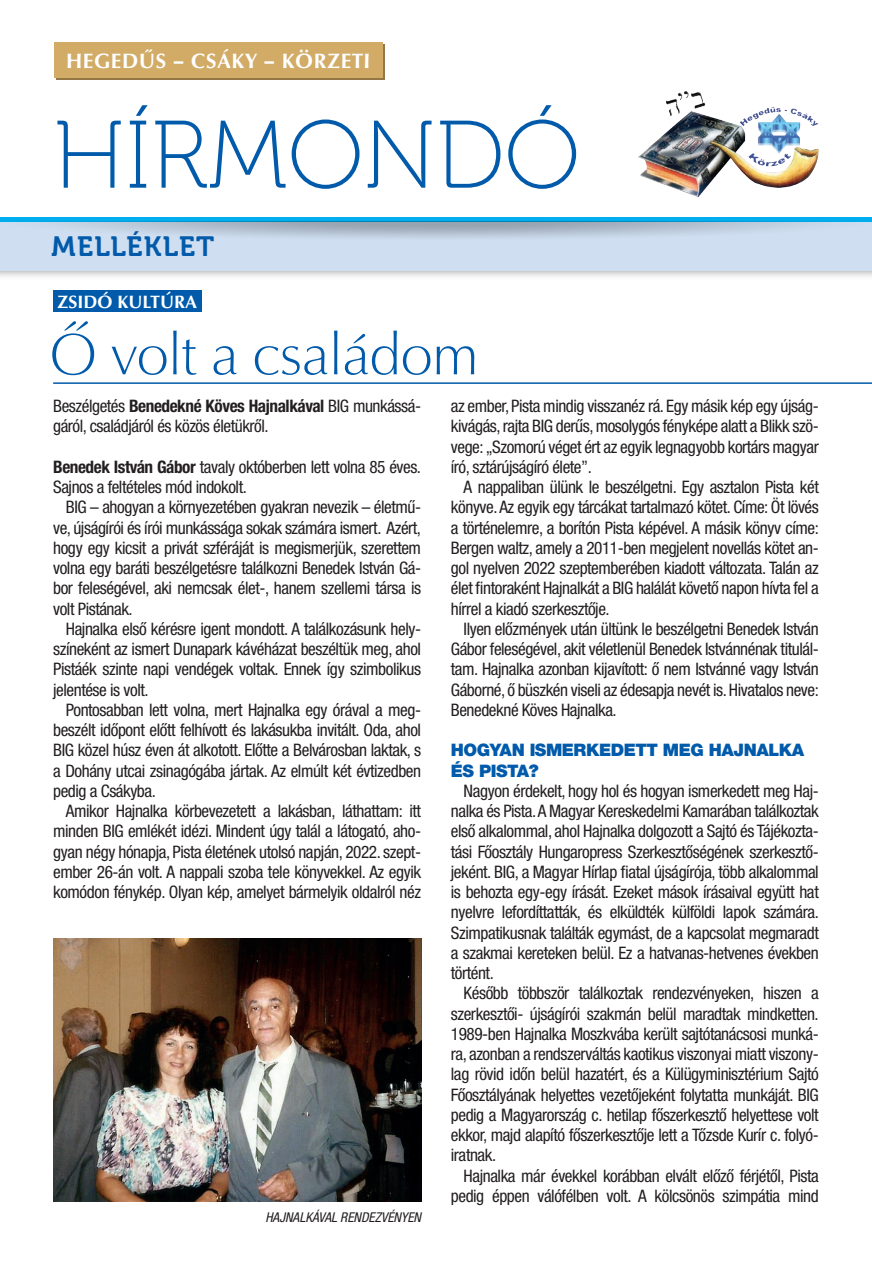
<style>
.page{position:relative;width:872px;height:1263px;background:#fff}
.page>*{position:absolute;margin:0;border:0;box-sizing:border-box;transform-origin:0 0}
.t1{font:95.85px "Museo 100";color:#015aaa}
.t2{font:58.5px "Optima EL Text";letter-spacing:-.025em;color:#015aaa}
.t3{font:27.75px "Museo 700";letter-spacing:.045em;color:#015aaa}
.t4{font:500 21.15px "Optus SCTEE";letter-spacing:.025em;color:#fff}
.t5{font:700 18px "Optima LT Std";color:#fff}
.Normál{font:condensed 17.25px/20.2px "Helvetica Neue LT Pro";letter-spacing:-.025em;color:#231f20;text-align:justify}
.alap_-_alcim{font:900 17.25px/20.2px "Helvetica Neue LT Pro";letter-spacing:-.025em;color:#015aaa}
.kepala_copy{font:italic condensed 13.5px "Helvetica Neue LT Pro";color:#231f20}
.s1{font-weight:700}
</style>
<div class="page">
<div style="left:0;top:211px;width:872px;height:69px;background:#231f20;opacity:.5"></div>
<div style="left:0;top:221px;width:872px;height:49px;background:#cfdff1"></div>
<div style="left:0;top:0;width:872px;height:221px;background:#fff"></div>
<div style="left:56px;top:45px;width:328px;height:35px;background:#937846"></div>
<img style="left:764px;top:107px;width:33px;height:8px">
<img style="left:666px;top:91px;width:39px;height:23px">
<div style="left:54px;top:43px;width:328px;height:35px;background:#d2ab66"></div>
<hr style="left:0;top:217px;width:872px;height:4px;background:#00aeef">
<img style="left:0;top:221px;width:872px;height:17px">
<div style="left:53px;top:290px;width:148px;height:22px;background:#015aaa"></div>
<hr style="left:53px;top:382px;width:819px;height:2px;background:#015aaa">
<img style="left:53px;top:938px;width:368px;height:264px">
<p class="t4" style="left:68px;top:51px;width:306px">HEGEDŰS – CSÁKY – KÖRZETI</p>
<p class="t1" style="left:53px;top:104px;width:528px">HÍRMONDÓ</p>
<p class="t3" style="left:51px;top:231px;width:164px">MELLÉKLET</p>
<p class="t5" style="left:57px;top:291px;width:141px">ZSIDÓ KULTÚRA</p>
<p class="t2" style="left:49px;top:320px;width:431px">Ő volt a családom</p>
<p class="Normál" style="left:53px;top:396px;width:369px">Beszélgetés <span class="s1">Benedekné Köves Hajnalkával</span> BIG munkássá&shy;gáról, családjáról és közös életükről.</p>
<p class="Normál" style="left:53px;top:456px;width:369px"><span class="s1">Benedek István Gábor</span> tavaly októberben lett volna 85 éves.<br>Sajnos a feltételes mód indokolt.</p>
<p class="Normál" style="left:53px;top:497px;width:369px;text-indent:13px">BIG – ahogyan a környezetében gyakran nevezik – életmű&shy;ve, újságírói és írói munkássága sokak számára ismert. Azért, hogy egy kicsit a privát szféráját is megismerjük, szerettem volna egy baráti beszélgetésre találkozni Benedek István Gá&shy;bor feleségével, aki nemcsak élet-, hanem szellemi társa is volt Pistának.</p>
<p class="Normál" style="left:53px;top:618px;width:369px;text-indent:13px">Hajnalka első kérésre igent mondott. A találkozásunk hely&shy;színeként az ismert Dunapark kávéházat beszéltük meg, ahol Pistáék szinte napi vendégek voltak. Ennek így szimbolikus jelentése is volt.</p>
<p class="Normál" style="left:53px;top:699px;width:369px;text-indent:13px">Pontosabban lett volna, mert Hajnalka egy órával a meg&shy;beszélt időpont előtt felhívott és lakásukba invitált. Oda, ahol BIG közel húsz éven át alkotott. Előtte a Belvárosban laktak, s a Dohány utcai zsinagógába jártak. Az elmúlt két évtizedben pedig a Csákyba.</p>
<p class="Normál" style="left:53px;top:801px;width:369px;text-indent:13px">Amikor Hajnalka körbevezetett a lakásban, láthattam: itt minden BIG emlékét idézi. Mindent úgy talál a látogató, aho&shy;gyan négy hónapja, Pista életének utolsó napján, 2022. szept&shy;ember 26-án volt. A nappali szoba tele könyvekkel. Az egyik komódon fénykép. Olyan kép, amelyet bármelyik oldalról néz</p>
<p class="kepala_copy" style="left:265px;top:1209px;width:157px">HAJNALKÁVAL RENDEZVÉNYEN</p>
<p class="Normál" style="left:451px;top:396px;width:369px">az ember, Pista mindig visszanéz rá. Egy másik kép egy újság&shy;kivágás, rajta BIG derűs, mosolygós fényképe alatt a Blikk szö&shy;vege: „Szomorú véget ért az egyik legnagyobb kortárs magyar író, sztárújságíró élete”.</p>
<p class="Normál" style="left:451px;top:477px;width:369px;text-indent:13px">A nappaliban ülünk le beszélgetni. Egy asztalon Pista két könyve. Az egyik egy tárcákat tartalmazó kötet. Címe: Öt lövés a történelemre, a borítón Pista képével. A másik könyv címe:<br>Bergen waltz, amely a 2011-ben megjelent novellás kötet an&shy;gol nyelven 2022 szeptemberében kiadott változata. Talán az élet fintoraként Hajnalkát a BIG halálát követő napon hívta fel a hírrel a kiadó szerkesztője.</p>
<p class="Normál" style="left:451px;top:618px;width:369px;text-indent:13px">Ilyen előzmények után ültünk le beszélgetni Benedek István Gábor feleségével, akit véletlenül Benedek Istvánnénak titulál&shy;tam. Hajnalka azonban kijavított: ő nem Istvánné vagy István Gáborné, ő büszkén viseli az édesapja nevét is. Hivatalos neve:<br>Benedekné Köves Hajnalka.</p>
<p class="alap_-_alcim" style="left:451px;top:740px;width:355px">HOGYAN ISMERKEDETT MEG HAJNALKA<br>ÉS PISTA?</p>
<p class="Normál" style="left:451px;top:780px;width:369px;text-indent:13px">Nagyon érdekelt, hogy hol és hogyan ismerkedett meg Haj&shy;nalka és Pista. A Magyar Kereskedelmi Kamarában találkoztak első alkalommal, ahol Hajnalka dolgozott a Sajtó és Tájékozta&shy;tási Főosztály Hungaropress Szerkesztőségének szerkesztő&shy;jeként. BIG, a Magyar Hírlap fiatal újságírója, több alkalommal is behozta egy-egy írását. Ezeket mások írásaival együtt hat nyelvre lefordíttatták, és elküldték külföldi lapok számára.<br>Szimpatikusnak találták egymást, de a kapcsolat megmaradt a szakmai kereteken belül. Ez a hatvanas-hetvenes években történt.</p>
<p class="Normál" style="left:451px;top:983px;width:369px;text-indent:13px">Később többször találkoztak rendezvényeken, hiszen a szerkesztői- újságírói szakmán belül maradtak mindketten.<br>1989-ben Hajnalka Moszkvába került sajtótanácsosi munká&shy;ra, azonban a rendszerváltás kaotikus viszonyai miatt viszony&shy;lag rövid időn belül hazatért, és a Külügyminisztérium Sajtó Főosztályának helyettes vezetőjeként folytatta munkáját. BIG pedig a Magyarország c. hetilap főszerkesztő helyettese volt ekkor, majd alapító főszerkesztője lett a Tőzsde Kurír c. folyó&shy;iratnak.</p>
<p class="Normál" style="left:451px;top:1165px;width:369px;text-align:right">Hajnalka már évekkel korábban elvált előző férjétől, Pista pedig éppen válófélben volt. A kölcsönös szimpátia mind</p>
</div>
